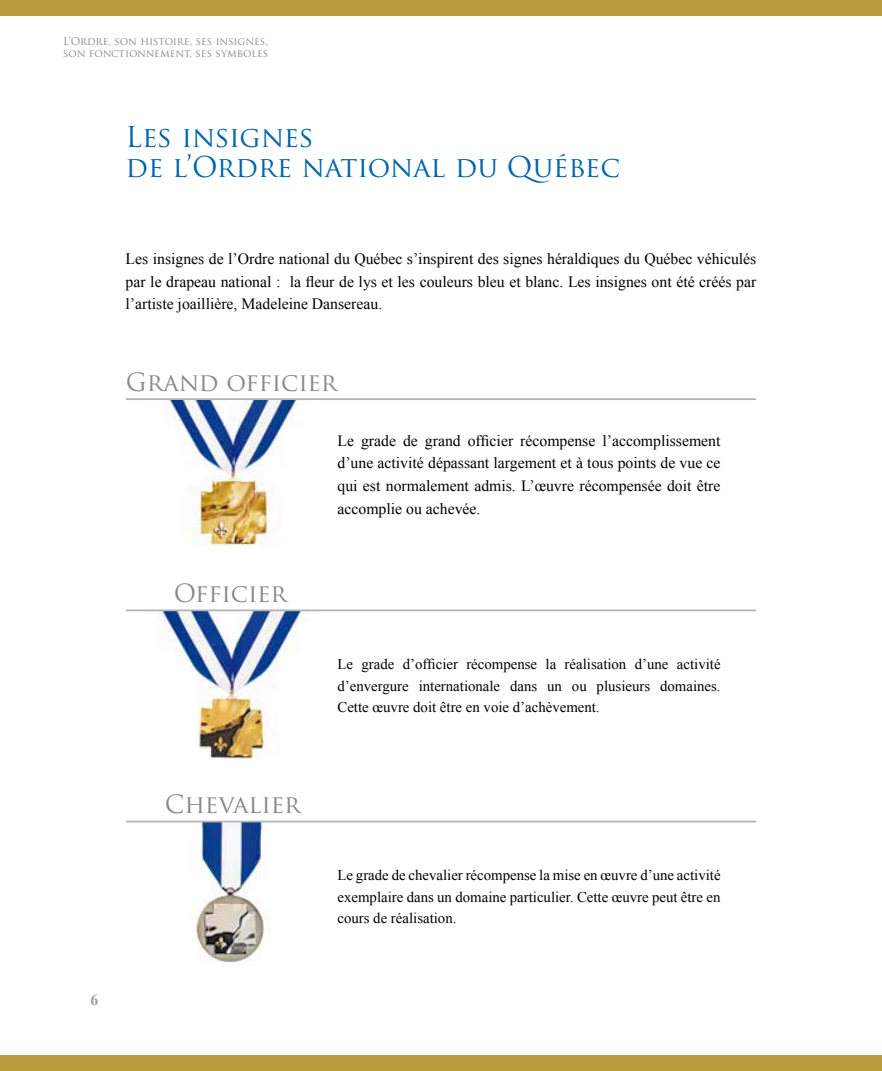
<style>
.page{position:relative;width:882px;height:1071px;background:#fff}
.page>*{position:absolute;margin:0;border:0;box-sizing:border-box;transform-origin:0 0}
.t1{font:28px/29.8px "Trajan Pro";color:#0064ad}
.t2{font:24.5px "Trajan Pro";color:#87888a}
.t3{font:15.75px/22.8px "Times New Roman";color:#000;text-align:justify}
.t4{font:700 15.75px "Times New Roman";color:#9c9e9f}
.t5{font:14.88px/21.3px "Times New Roman";color:#000;text-align:justify}
.t6{font:10.5px/12.6px "Trajan Pro";letter-spacing:-.005em;color:#87888a}
</style>
<div class="page">
<div style="left:0;top:0;width:882px;height:16px;background:#ba9b3b"></div>
<div style="left:0;top:1055px;width:882px;height:16px;background:#ba9b3b"></div>
<hr style="left:880px;top:825px;width:2px;height:246px;background:#000;opacity:.45">
<hr style="left:881px;top:843px;width:1px;height:218px;background:#fff">
<img style="left:166px;top:400px;width:138px;height:147px">
<hr style="left:126px;top:398px;width:630px;height:2px;background:#b1b3b4">
<img style="left:143px;top:611px;width:175px;height:149px">
<hr style="left:126px;top:609px;width:630px;height:2px;background:#b1b3b4">
<img style="left:190px;top:822px;width:81px;height:141px">
<hr style="left:126px;top:821px;width:630px;height:1px;background:#b1b3b4">
<p class="t6" style="left:63px;top:35px;width:207px">L’Ordre, son histoire, ses insignes, son fonctionnement, ses symboles</p>
<h1 class="t1" style="left:126px;top:122px;width:496px">Les insignes<br>de l’Ordre national du Québec</h1>
<p class="t3" style="left:126px;top:247px;width:632px">Les insignes de l’Ordre national du Québec s’inspirent des signes héraldiques du Québec véhiculés par le drapeau national : la fleur de lys et les couleurs bleu et blanc. Les insignes ont été créés par l’artiste joaillière, Madeleine Dansereau.</p>
<h2 class="t2" style="left:126px;top:367px;width:213px">Grand officier</h2>
<p class="t4" style="left:91px;top:989px;width:9px">6</p>
<h2 class="t2" style="left:174px;top:578px;width:115px">Officier</h2>
<h2 class="t2" style="left:165px;top:789px;width:137px">Chevalier</h2>
<p class="t3" style="left:337px;top:429px;width:385px">Le grade de grand officier récompense l’accomplissement d’une activité dépassant largement et à tous points de vue ce qui est normalement admis. L’œuvre récompensée doit être accomplie ou achevée.</p>
<p class="t5" style="left:337px;top:653px;width:385px">Le grade d’officier récompense la réalisation d’une activité d’envergure internationale dans un ou plusieurs domaines.<br>Cette œuvre doit être en voie d’achèvement.</p>
<p class="t5" style="left:337px;top:865px;width:385px">Le grade de chevalier récompense la mise en œuvre d’une activité exemplaire dans un domaine particulier. Cette œuvre peut être en cours de réalisation.</p>
</div>
